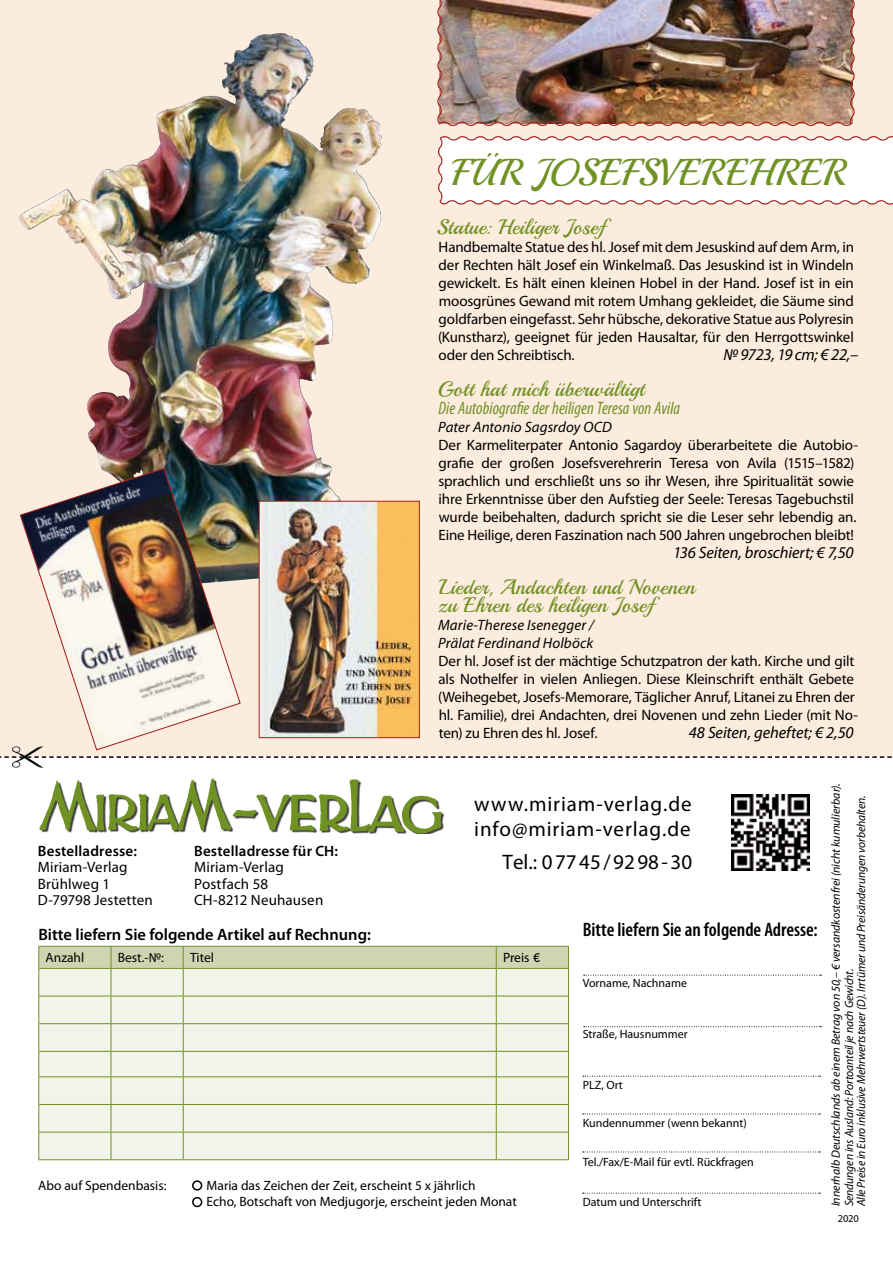
<style>
.page{position:relative;width:893px;height:1263px;background:#fff}
.page>*{position:absolute;margin:0;border:0;box-sizing:border-box;transform-origin:0 0}
.B_1_Titel{font:37.5px "Playball";letter-spacing:.035em;color:#709124}
.B_1_Titel-2{font:21px/18px "Playball";letter-spacing:.01em;color:#709124}
.t1{font:21px "Myriad Pro";letter-spacing:.04em;color:#000}
.t2{font:21px "Myriad Pro";color:#000}
.t3{font:600 condensed 19.5px "Myriad Pro";color:#000}
.B_1_Untertitel{font:italic condensed 18px "Myriad Pro";letter-spacing:.005em;color:#709124;scale:.96 1}
.t4{font:600 16.5px "Myriad Pro";color:#000}
.B_3_Text{font:italic 16.5px "Myriad Pro";letter-spacing:-.01em;color:#000}
.B_4_Preis{font:italic 16.5px "Myriad Pro";letter-spacing:-.01em;color:#000}
.B_3_Text-2{font:15px/18px "Myriad Pro";letter-spacing:-.01em;color:#000}
.B_2_Autor{font:italic 15px/18px "Myriad Pro";letter-spacing:.01em;color:#000}
.B_3_Text-3{font:15px "Myriad Pro";letter-spacing:.01em;color:#000}
.t5{font:600 15px "Myriad Pro";letter-spacing:.01em;color:#000}
.t6{font:13.5px "Myriad Pro";color:#000}
.t7{font:italic 12px "Myriad Pro";letter-spacing:-.01em;color:#000}
.t8{font:12px "Myriad Pro";color:#000}
.B_3_Text-4{font:10.5px "Myriad Pro";color:#000}
.s1{font-family:"Linotype Euro Font Gto P";font-size:12px}
</style>
<div class="page">
<img style="left:0;top:0;width:893px;height:756px">
<hr style="left:38px;top:1159px;width:73px;height:1px;background:#709124">
<hr style="left:111px;top:1159px;width:72px;height:1px;background:#709124">
<hr style="left:183px;top:1159px;width:313px;height:1px;background:#709124">
<hr style="left:496px;top:1159px;width:73px;height:1px;background:#709124">
<svg style="left:38px;top:946px;width:531px;height:213px;background:#e8ebda"></svg>
<img style="left:39px;top:778px;width:405px;height:55px">
<svg style="left:583px;top:1193px;width:237px;height:1px"></svg>
<svg style="left:584px;top:975px;width:237px;height:1px"></svg>
<svg style="left:583px;top:1151px;width:237px;height:1px"></svg>
<svg style="left:583px;top:1113px;width:237px;height:1px"></svg>
<svg style="left:583px;top:1076px;width:237px;height:1px"></svg>
<svg style="left:584px;top:1026px;width:237px;height:1px"></svg>
<img style="left:731px;top:794px;width:78px;height:76px">
<div style="left:192px;top:1180px;width:10px;height:10px;border:2px solid #000;border-radius:50%"></div>
<div style="left:192px;top:1197px;width:10px;height:10px;border:2px solid #000;border-radius:50%"></div>
<svg style="left:0;top:756px;width:892px;height:2px"></svg>
<img style="left:12px;top:747px;width:23px;height:21px">
<img style="left:436px;top:0;width:420px;height:128px">
<img style="left:222px;top:33px;width:56px;height:71px">
<svg style="left:436px;top:134px;width:457px;height:72px"></svg>
<img style="left:19px;top:468px;width:222px;height:283px">
<img style="left:261px;top:503px;width:157px;height:233px">
<div style="left:259px;top:501px;width:161px;height:237px;border:1px solid #a7211c"></div>
<p class="B_1_Titel" style="left:452px;top:149px;width:396px">FÜR JOSEFSVEREHRER</p>
<p class="B_1_Titel-2" style="left:437px;top:218px;width:170px">Statue: Heiliger Josef</p>
<p class="B_3_Text-2" style="left:438px;top:238px;width:417px;text-align:justify">Handbemalte Statue des hl. Josef mit dem Jesuskind auf dem Arm, in der Rechten hält Josef ein Winkelmaß. Das Jesuskind ist in Windeln gewickelt. Es hält einen kleinen Hobel in der Hand. Josef ist in ein moosgrünes Gewand mit rotem Umhang gekleidet, die Säume sind goldfarben eingefasst. Sehr hübsche, dekorative Statue aus Polyresin (Kunstharz), geeignet für jeden Hausaltar, für den Herrgottswinkel oder den Schreibtisch.</p>
<p class="B_3_Text" style="left:723px;top:346px;width:137px">№ 9723, 19 cm; € 22,–</p>
<p class="B_1_Titel-2" style="left:438px;top:380px;width:208px">Gott hat mich überwältigt</p>
<p class="B_1_Untertitel" style="left:438px;top:398px;width:253px">Die Autobiografie der heiligen Teresa von Avila</p>
<p class="B_2_Autor" style="left:438px;top:418px;width:175px">Pater Antonio Sagsrdoy OCD</p>
<p class="B_3_Text-2" style="left:438px;top:436px;width:421px">Der Karmeliterpater Antonio Sagardoy überarbeitete die Autobio&shy;grafie der großen Josefsverehrerin Teresa von Avila (1515–1582) sprachlich und erschließt uns so ihr Wesen, ihre Spiritualität sowie ihre Erkenntnisse über den Aufstieg der Seele: Teresas Tagebuchstil wurde beibehalten, dadurch spricht sie die Leser sehr lebendig an.<br>Eine Heilige, deren Faszination nach 500 Jahren ungebrochen bleibt!</p>
<p class="B_4_Preis" style="left:673px;top:544px;width:182px">136 Seiten, broschiert; € 7,50</p>
<p class="B_1_Titel-2" style="left:439px;top:578px;width:258px">Lieder, Andachten und Novenen zu Ehren des heiligen Josef</p>
<p class="B_2_Autor" style="left:438px;top:616px;width:157px">Marie-Therese Isenegger /<br>Prälat Ferdinand Holböck</p>
<p class="B_3_Text-2" style="left:438px;top:652px;width:421px">Der hl. Josef ist der mächtige Schutzpatron der kath. Kirche und gilt als Nothelfer in vielen Anliegen. Diese Kleinschrift enthält Gebete (Weihegebet, Josefs-Memorare, Täglicher Anruf, Litanei zu Ehren der hl. Familie), drei Andachten, drei Novenen und zehn Lieder (mit No&shy;ten) zu Ehren des hl. Josef.</p>
<p class="B_3_Text" style="left:689px;top:724px;width:166px">48 Seiten, geheftet; € 2,50</p>
<p class="t5" style="left:38px;top:843px;width:100px">Bestelladresse:</p>
<p class="B_3_Text-3" style="left:38px;top:859px;width:91px">Miriam-Verlag</p>
<p class="B_3_Text-3" style="left:38px;top:876px;width:74px">Brühlweg 1</p>
<p class="B_3_Text-3" style="left:38px;top:892px;width:117px">D-79798 Jestetten</p>
<p class="t5" style="left:194px;top:842px;width:145px">Bestelladresse für CH:</p>
<p class="B_3_Text-3" style="left:194px;top:859px;width:91px">Miriam-Verlag</p>
<p class="B_3_Text-3" style="left:194px;top:875px;width:75px">Postfach 58</p>
<p class="B_3_Text-2" style="left:194px;top:891px;width:131px">CH-8212 Neuhausen</p>
<p class="t1" style="left:474px;top:793px;width:219px">www.miriam-verlag.de</p>
<p class="t1" style="left:474px;top:818px;width:218px">info@miriam-verlag.de</p>
<p class="t2" style="left:503px;top:850px;width:191px">Tel.: 07745/9298-30</p>
<p class="t4" style="left:38px;top:925px;width:334px">Bitte liefern Sie folgende Artikel auf Rechnung:</p>
<p class="t6" style="left:46px;top:950px;width:40px">Anzahl</p>
<p class="t6" style="left:118px;top:950px;width:48px">Best.-№:</p>
<p class="t6" style="left:190px;top:950px;width:26px">Titel</p>
<p class="t6" style="left:503px;top:950px;width:40px">Preis <span class="s1">1</span></p>
<p class="t6" style="left:38px;top:1178px;width:130px">Abo auf Spendenbasis:</p>
<p class="t6" style="left:207px;top:1178px;width:270px">Maria das Zeichen der Zeit, erscheint 5 x jährlich</p>
<p class="t6" style="left:207px;top:1194px;width:312px">Echo, Botschaft von Medjugorje, erscheint jeden Monat</p>
<p class="t3" style="left:583px;top:919px;width:237px">Bitte liefern Sie an folgende Adresse:</p>
<p class="t8" style="left:583px;top:976px;width:106px">Vorname, Nachname</p>
<p class="t8" style="left:583px;top:1027px;width:107px">Straße, Hausnummer</p>
<p class="t8" style="left:583px;top:1078px;width:42px">PLZ, Ort</p>
<p class="t8" style="left:583px;top:1117px;width:166px">Kundennummer (wenn bekannt)</p>
<p class="t8" style="left:583px;top:1155px;width:173px">Tel./Fax/E-Mail für evtl. Rückfragen</p>
<p class="t8" style="left:583px;top:1195px;width:120px">Datum und Unterschrift</p>
<p class="t7" style="left:829px;top:1206px;width:424px;rotate:-90deg">Innerhalb Deutschlands ab einem Betrag von 50,– € versandkostenfrei (nicht kumulierbar).</p>
<p class="t7" style="left:854px;top:1206px;width:412px;rotate:-90deg">Alle Preise in Euro inklusive Mehrwertsteuer (D). Irrtümer und Preisänderungen vorbehalten.</p>
<p class="t7" style="left:842px;top:1206px;width:239px;rotate:-90deg">Sendungen ins Ausland: Portoanteil je nach Gewicht.</p>
<p class="B_3_Text-4" style="left:838px;top:1212px;width:23px">2020</p>
</div>
